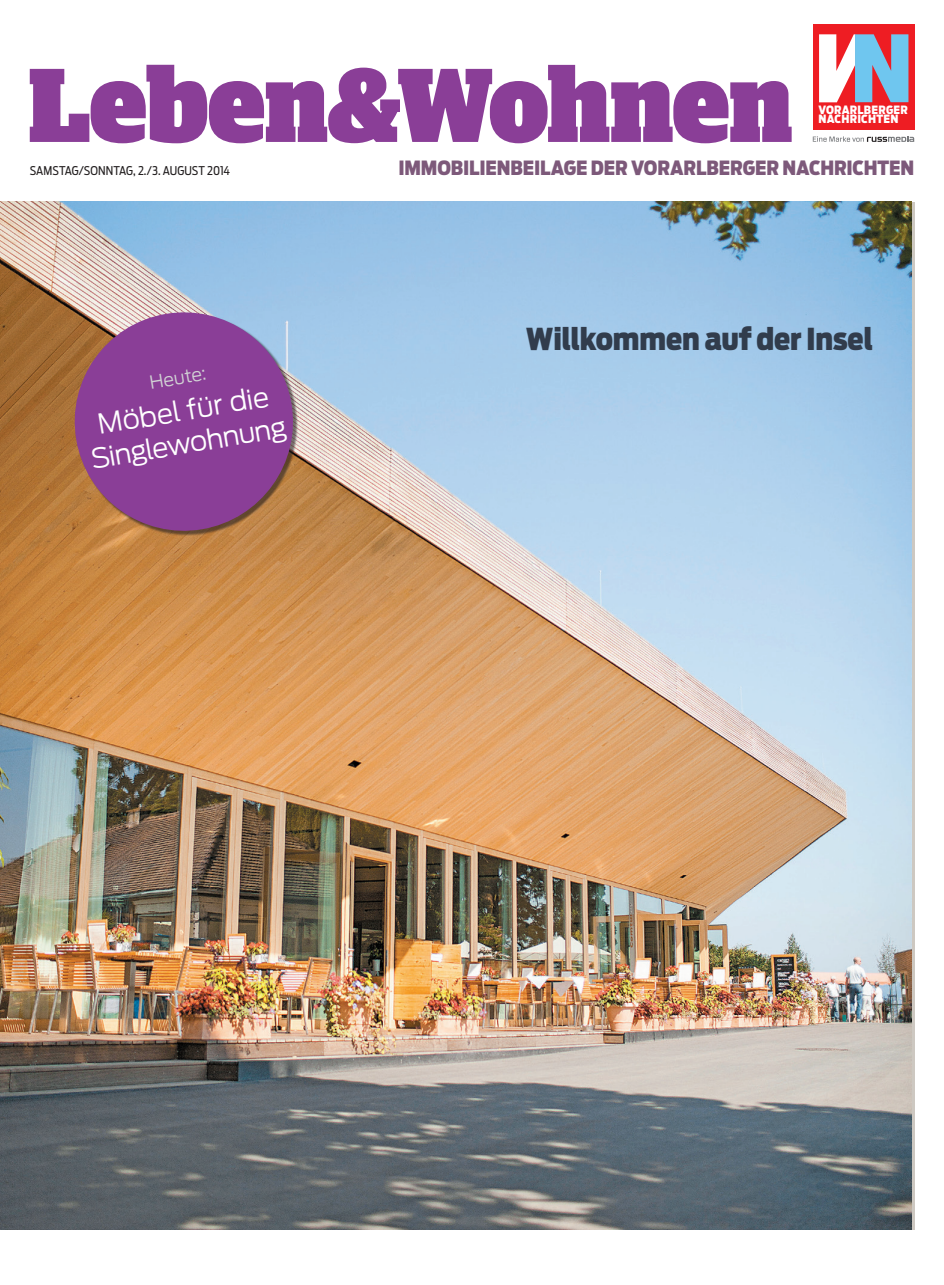
<style>
.page{position:relative;width:944px;height:1285px;background:#fff}
.page>*{position:absolute;margin:0;border:0;box-sizing:border-box;transform-origin:0 0}
.t1{font:900 30px "Antenna Cond";letter-spacing:-.015em;color:#313c4c}
.t2{font:300 27.3px/32.5px "Antenna";color:#fff;text-align:center}
.t3{font:900 19.5px "Antenna Cond";letter-spacing:-.005em;color:#7d597a}
.t4{font:300 18px "Antenna";color:#d1d2d4}
.t5{font:12px "Antenna Cond";color:#231f20}
.t6{font:900 11.4px/9.9px "Antenna Cond";letter-spacing:.02em;color:#fff}
</style>
<div class="page">
<img style="left:0;top:202px;width:911px;height:1027px">
<svg style="left:30px;top:65px;width:762px;height:78px;fill:#8a3e97"></svg>
<svg style="left:66px;top:304px;width:235px;height:235px;background:#96598b"></svg>
<div style="left:813px;top:25px;width:101px;height:105px;background:#ee1d23"></div>
<svg style="left:819px;top:34px;width:89px;height:68px"></svg>
<svg style="left:813px;top:136px;width:101px;height:6px"></svg>
<p class="t6" style="left:818px;top:104px;width:91px">VORARLBERGER<br>NACHRICHTEN</p>
<p class="t5" style="left:30px;top:163px;width:202px">SAMSTAG/SONNTAG, 2./3. AUGUST 2014</p>
<p class="t3" style="left:398px;top:156px;width:517px">IMMOBILIENBEILAGE DER VORARLBERGER NACHRICHTEN</p>
<p class="t4" style="left:148px;top:372px;width:59px;rotate:-10deg">Heute:</p>
<h2 class="t2" style="left:83px;top:411px;width:199px;rotate:-10deg">Möbel für die<br>Singlewohnung</h2>
<h1 class="t1" style="left:526px;top:321px;width:349px">WILLKOMMEN AUF DER INSEL</h1>
</div>
